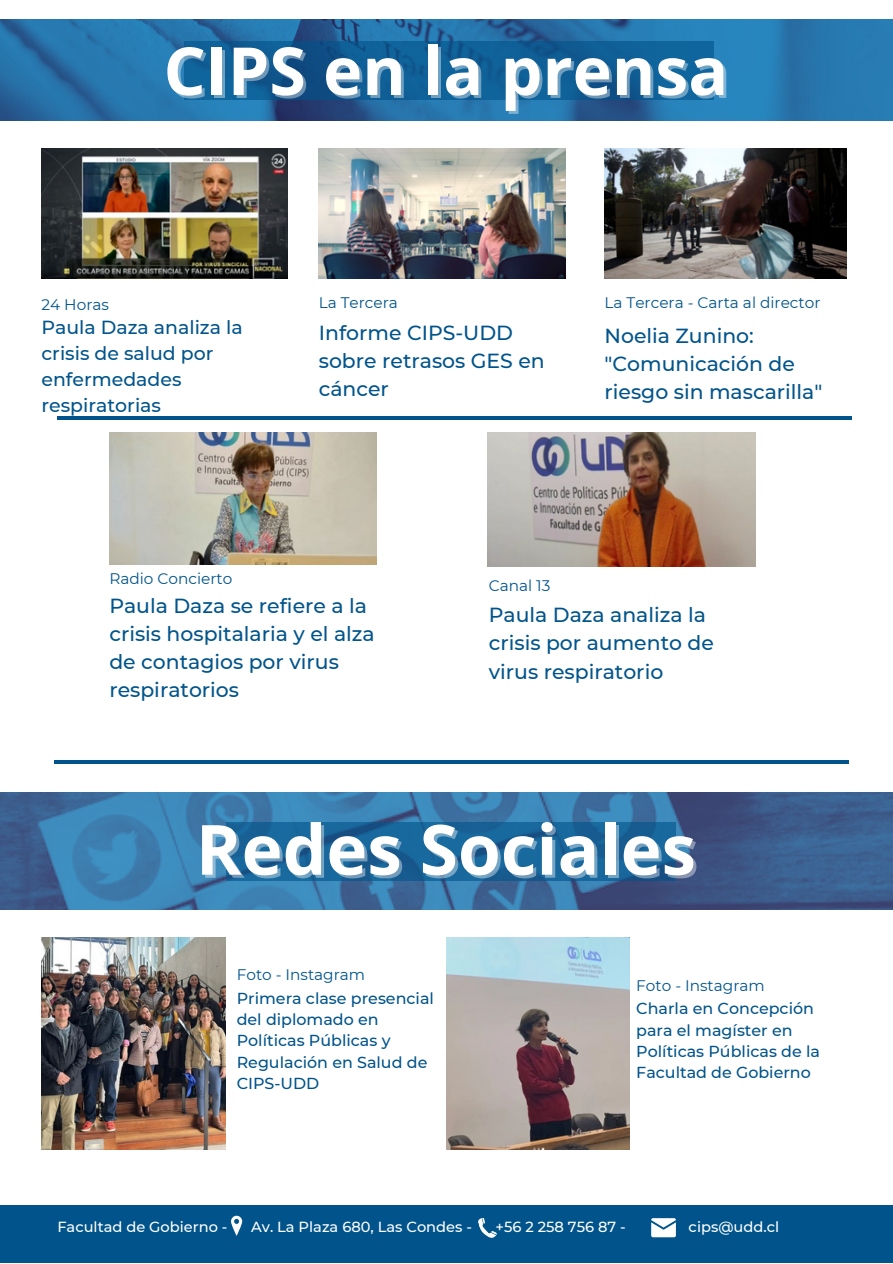
<style>
.page{position:relative;width:893px;height:1264px;background:#fff}
.page>*{position:absolute;margin:0;border:0;box-sizing:border-box;transform-origin:0 0}
.t1{font:700 69.3px "Open Sans";color:#fff}
.t2{font:700 66.3px "Open Sans";color:#fff}
.t3{font:500 20.4px/28px "Montserrat";color:#01548b}
.t4{font:500 18.9px/25.8px "Montserrat";color:#01548b}
.t5{font:500 15.9px/21.3px "Montserrat";color:#01548b}
.t6{font:15.3px "Montserrat";color:#01548b}
.t7{font:500 14.55px "Montserrat";color:#fff}
</style>
<div class="page">
<div style="left:0;top:1205px;width:892px;height:57px;background:#01548b"></div>
<svg style="left:231px;top:1215px;width:11px;height:20px"></svg>
<svg style="left:478px;top:1218px;width:19px;height:20px"></svg>
<svg style="left:651px;top:1218px;width:25px;height:19px"></svg>
<img style="left:0;top:19px;width:892px;height:101px">
<svg style="left:184px;top:41px;width:529px;height:58px;background:#0e5c93"></svg>
<hr style="left:57px;top:416px;width:794px;height:3px;background:#01548b">
<img style="left:41px;top:148px;width:247px;height:131px">
<img style="left:319px;top:149px;width:246px;height:129px">
<img style="left:604px;top:148px;width:242px;height:131px">
<img style="left:109px;top:432px;width:267px;height:132px">
<hr style="left:55px;top:760px;width:793px;height:3px;background:#01548b">
<img style="left:487px;top:432px;width:268px;height:134px">
<img style="left:0;top:792px;width:892px;height:117px">
<svg style="left:226px;top:821px;width:449px;height:59px;background:#186397"></svg>
<img style="left:41px;top:937px;width:185px;height:212px">
<img style="left:446px;top:937px;width:183px;height:212px">
<p class="t2" style="left:163px;top:24px;width:566px">CIPS en la prensa</p>
<p class="t6" style="left:41px;top:295px;width:69px">24 Horas</p>
<p class="t4" style="left:41px;top:314px;width:203px">Paula Daza analiza la crisis de salud por enfermedades respiratorias</p>
<p class="t6" style="left:319px;top:293px;width:81px">La Tercera</p>
<p class="t3" style="left:319px;top:319px;width:227px">Informe CIPS-UDD sobre retrasos GES en cáncer</p>
<p class="t6" style="left:604px;top:293px;width:217px">La Tercera - Carta al director</p>
<p class="t3" style="left:604px;top:321px;width:219px">Noelia Zunino: "Comunicación de riesgo sin mascarilla"</p>
<p class="t6" style="left:109px;top:569px;width:124px">Radio Concierto</p>
<p class="t3" style="left:109px;top:591px;width:267px">Paula Daza se refiere a la crisis hospitalaria y el alza de contagios por virus respiratorios</p>
<p class="t6" style="left:488px;top:576px;width:63px">Canal 13</p>
<p class="t3" style="left:488px;top:601px;width:226px">Paula Daza analiza la crisis por aumento de virus respiratorio</p>
<p class="t1" style="left:196px;top:800px;width:501px">Redes Sociales</p>
<p class="t6" style="left:237px;top:965px;width:130px">Foto - Instagram</p>
<p class="t5" style="left:237px;top:987px;width:199px">Primera clase presencial del diplomado en<br>Políticas Públicas y<br>Regulación en Salud de<br>CIPS-UDD</p>
<p class="t6" style="left:636px;top:976px;width:130px">Foto - Instagram</p>
<p class="t5" style="left:636px;top:997px;width:185px">Charla en Concepción para el magíster en<br>Políticas Públicas de la<br>Facultad de Gobierno</p>
<p class="t7" style="left:57px;top:1218px;width:172px">Facultad de Gobierno -</p>
<p class="t7" style="left:251px;top:1218px;width:222px">Av. La Plaza 680, Las Condes -</p>
<p class="t7" style="left:495px;top:1218px;width:132px">+56 2 258 756 87 -</p>
<p class="t7" style="left:688px;top:1218px;width:92px">cips@udd.cl</p>
</div>
